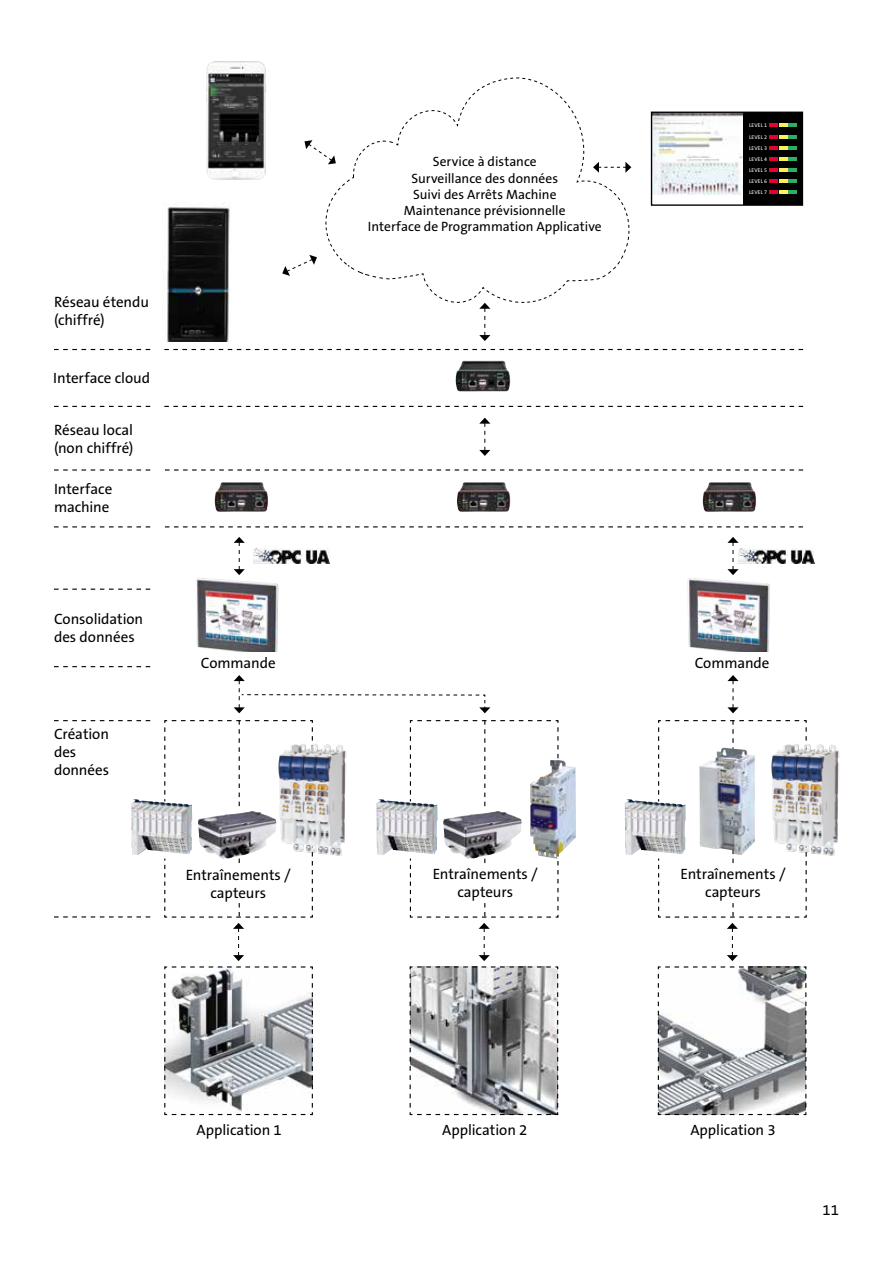
<style>
.page{position:relative;width:893px;height:1263px;background:#fff}
.page>*{position:absolute;margin:0;border:0;box-sizing:border-box;transform-origin:0 0}
.t1{font:15px/18px "The Sans B5 Plain";letter-spacing:-.005em;color:#000}
.t2{font:15px "Lenze The Sans";color:#000}
.t3{font:13.5px/16.2px "The Sans B5 Plain";color:#000;text-align:center}
.t4{font:5.4px/10.9px "The Sans B5 Plain";letter-spacing:.02em;color:#fff}
</style>
<div class="page">
<svg style="left:165px;top:526px;width:638px;height:1px"></svg>
<svg style="left:164px;top:406px;width:639px;height:1px"></svg>
<svg style="left:164px;top:720px;width:149px;height:86px"></svg>
<svg style="left:409px;top:720px;width:150px;height:86px"></svg>
<svg style="left:658px;top:720px;width:149px;height:75px"></svg>
<svg style="left:165px;top:469px;width:638px;height:2px"></svg>
<svg style="left:164px;top:349px;width:639px;height:1px"></svg>
<img style="left:254px;top:549px;width:76px;height:14px">
<img style="left:739px;top:549px;width:75px;height:14px">
<svg style="left:325px;top:77px;width:304px;height:226px"></svg>
<svg style="left:54px;top:349px;width:96px;height:1px"></svg>
<svg style="left:54px;top:469px;width:96px;height:2px"></svg>
<svg style="left:54px;top:406px;width:96px;height:1px"></svg>
<svg style="left:54px;top:589px;width:96px;height:1px"></svg>
<svg style="left:54px;top:720px;width:96px;height:1px"></svg>
<svg style="left:54px;top:526px;width:96px;height:1px"></svg>
<svg style="left:54px;top:666px;width:96px;height:1px"></svg>
<svg style="left:54px;top:916px;width:96px;height:1px"></svg>
<img style="left:215px;top:482px;width:53px;height:30px">
<img style="left:457px;top:482px;width:53px;height:30px">
<img style="left:703px;top:482px;width:53px;height:30px">
<img style="left:456px;top:361px;width:54px;height:30px">
<img style="left:625px;top:799px;width:61px;height:56px">
<img style="left:771px;top:744px;width:68px;height:112px">
<img style="left:699px;top:748px;width:56px;height:84px">
<img style="left:687px;top:578px;width:83px;height:74px">
<img style="left:196px;top:578px;width:83px;height:74px">
<svg style="left:234px;top:675px;width:256px;height:38px"></svg>
<svg style="left:727px;top:675px;width:12px;height:38px"></svg>
<svg style="left:234px;top:537px;width:11px;height:38px"></svg>
<svg style="left:479px;top:418px;width:11px;height:38px"></svg>
<svg style="left:456px;top:278px;width:140px;height:63px"></svg>
<svg style="left:727px;top:537px;width:12px;height:38px"></svg>
<svg style="left:282px;top:255px;width:35px;height:21px"></svg>
<svg style="left:304px;top:140px;width:77px;height:81px"></svg>
<svg style="left:514px;top:77px;width:117px;height:158px"></svg>
<svg style="left:164px;top:858px;width:149px;height:258px"></svg>
<svg style="left:409px;top:837px;width:150px;height:279px"></svg>
<svg style="left:657px;top:832px;width:150px;height:284px"></svg>
<img style="left:206px;top:62px;width:60px;height:117px">
<img style="left:166px;top:202px;width:65px;height:139px">
<div style="left:170px;top:864px;width:136px;height:39px;background:#fff"></div>
<div style="left:421px;top:864px;width:129px;height:37px;background:#fff"></div>
<div style="left:666px;top:864px;width:133px;height:37px;background:#fff"></div>
<img style="left:653px;top:114px;width:90px;height:81px">
<div style="left:651px;top:112px;width:152px;height:94px;border:1px solid #000"></div>
<div style="left:743px;top:112px;width:59px;height:93px;background:#000"></div>
<svg style="left:769px;top:124px;width:28px;height:3px"></svg>
<svg style="left:769px;top:136px;width:28px;height:3px"></svg>
<svg style="left:769px;top:147px;width:28px;height:3px"></svg>
<svg style="left:769px;top:158px;width:28px;height:3px"></svg>
<svg style="left:769px;top:169px;width:28px;height:3px"></svg>
<svg style="left:769px;top:180px;width:28px;height:3px"></svg>
<svg style="left:769px;top:191px;width:28px;height:3px"></svg>
<img style="left:131px;top:799px;width:61px;height:56px">
<img style="left:278px;top:744px;width:68px;height:115px">
<img style="left:198px;top:811px;width:78px;height:48px">
<img style="left:377px;top:799px;width:60px;height:56px">
<img style="left:530px;top:760px;width:46px;height:99px">
<img style="left:443px;top:811px;width:79px;height:48px">
<p class="t1" style="left:54px;top:294px;width:96px">Réseau étendu (chiffré)</p>
<p class="t1" style="left:53px;top:369px;width:98px">Interface cloud</p>
<p class="t1" style="left:54px;top:421px;width:81px">Réseau local (non chiffré)</p>
<p class="t1" style="left:54px;top:481px;width:60px">Interface machine</p>
<p class="t3" style="left:368px;top:154px;width:235px">Service à distance<br>Surveillance des données<br>Suivi des Arrêts Machine<br>Maintenance prévisionnelle<br>Interface de Programmation Applicative</p>
<p class="t4" style="left:749px;top:119px;width:20px;line-height:11.9px">LEVEL 1<br>LEVEL 2</p>
<p class="t4" style="left:749px;top:143px;width:20px;text-align:justify">LEVEL 3<br>LEVEL 4<br>LEVEL 5<br>LEVEL 6<br>LEVEL 7</p>
<p class="t1" style="left:54px;top:611px;width:91px">Consolidation des données</p>
<p class="t1" style="left:54px;top:725px;width:57px">Création des données</p>
<p class="t1" style="left:201px;top:654px;width:76px">Commande</p>
<p class="t1" style="left:695px;top:654px;width:76px">Commande</p>
<p class="t1" style="left:186px;top:866px;width:107px;text-align:center">Entraînements / capteurs</p>
<p class="t1" style="left:433px;top:865px;width:107px;text-align:center">Entraînements / capteurs</p>
<p class="t1" style="left:680px;top:865px;width:107px;text-align:center">Entraînements / capteurs</p>
<p class="t1" style="left:197px;top:1121px;width:87px">Application 1</p>
<p class="t1" style="left:442px;top:1121px;width:87px">Application 2</p>
<p class="t1" style="left:690px;top:1121px;width:87px">Application 3</p>
<p class="t2" style="left:822px;top:1202px;width:18px">11</p>
</div>
